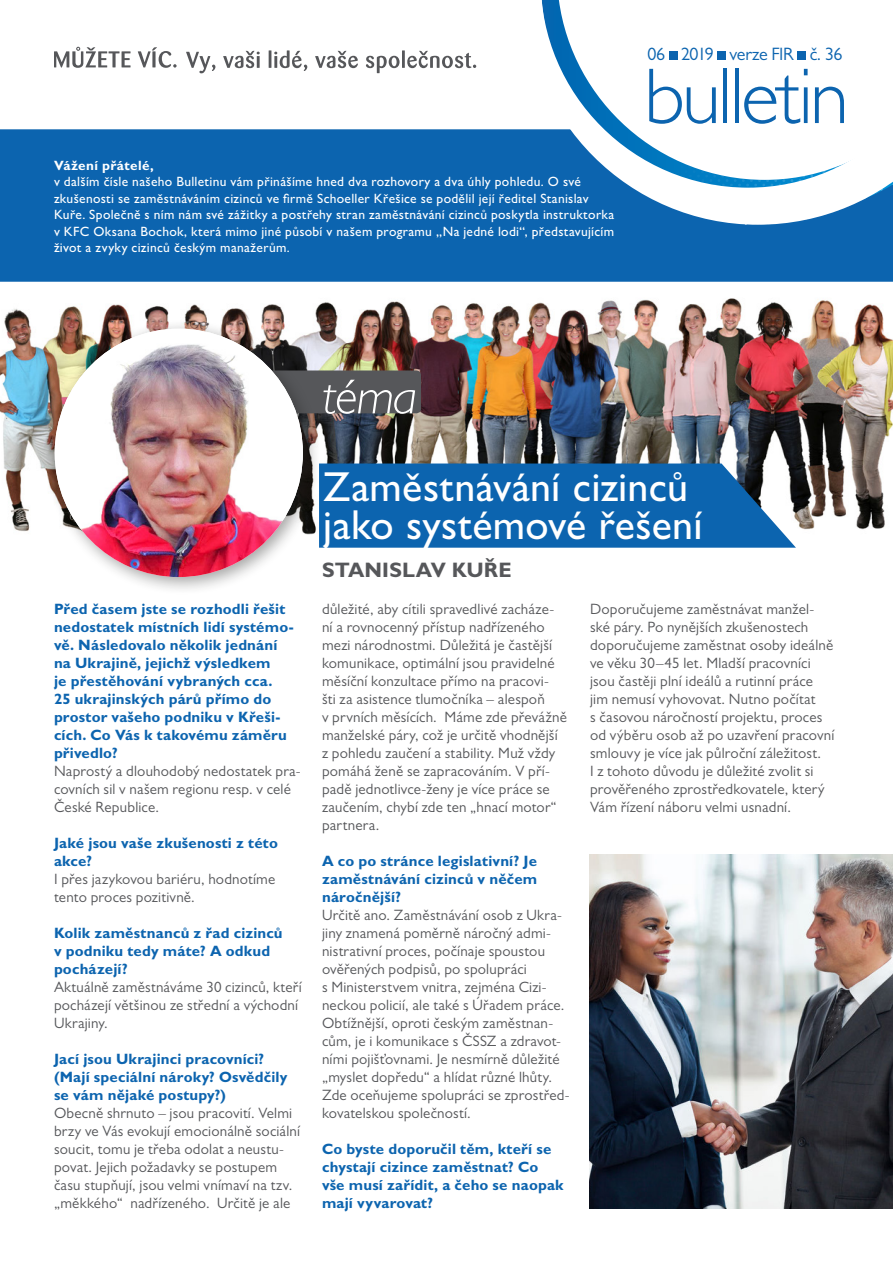
<style>
.page{position:relative;width:893px;height:1263px;background:#fff}
.page>*{position:absolute;margin:0;border:0;box-sizing:border-box;transform-origin:0 0}
.t1{font:300 79.5px "Gill Sans MT Pro";letter-spacing:-.035em;color:#0c64af}
.t2{font:italic 300 51px "Gill Sans MT Pro";color:#fff}
.t3{font:500 42px/37.5px "Gill Sans MT Pro";letter-spacing:.005em;color:#fff}
.t4{font:700 21px "Gill Sans MT Pro";letter-spacing:.01em;color:#56575a}
.t5{font:18px "Gill Sans MT Pro";letter-spacing:-.025em;color:#0c64af}
.t6{font:15px/18px "Gill Sans MT Pro";letter-spacing:.015em;color:#56575a}
.t7{font:700 15px/18px "Gill Sans MT Pro";letter-spacing:.01em;color:#0c64af}
.t8{font:500 13.5px/16.5px "Gill Sans MT Pro";letter-spacing:.02em;color:#fff}
.t9{font:700 13.5px "Gill Sans MT Pro";letter-spacing:.025em;color:#fff}
</style>
<div class="page">
<div style="left:0;top:129px;width:893px;height:153px;background:#0c64af"></div>
<img style="left:0;top:298px;width:893px;height:234px">
<svg style="left:407px;top:51px;width:69px;height:17px"></svg>
<hr style="left:402px;top:50px;width:3px;height:18px;background:#56575a">
<svg style="left:366px;top:56px;width:34px;height:17px"></svg>
<svg style="left:315px;top:51px;width:43px;height:17px"></svg>
<svg style="left:269px;top:50px;width:38px;height:21px"></svg>
<svg style="left:223px;top:51px;width:37px;height:17px"></svg>
<svg style="left:186px;top:52px;width:29px;height:21px"></svg>
<svg style="left:138px;top:47px;width:39px;height:21px"></svg>
<svg style="left:54px;top:47px;width:77px;height:21px"></svg>
<svg style="left:525px;top:129px;width:13px;height:96px"></svg>
<svg style="left:538px;top:0;width:173px;height:225px"></svg>
<svg style="left:711px;top:51px;width:165px;height:174px"></svg>
<svg style="left:876px;top:129px;width:17px;height:96px"></svg>
<div style="left:168px;top:370px;width:253px;height:43px;background:#56575a;border-radius:5px"></div>
<div style="left:45px;top:319px;width:276px;height:277px;background:#1d1d1b;opacity:.4"></div>
<img style="left:55px;top:329px;width:248px;height:248px;border-radius:124px">
<svg style="left:319px;top:463px;width:477px;height:85px;background:#1a6aaf"></svg>
<img style="left:589px;top:855px;width:304px;height:354px">
<p class="t5" style="left:647px;top:43px;width:196px">06 2019 verze FIR č. 36</p>
<p class="t9" style="left:54px;top:157px;width:101px">Vážení přátelé,</p>
<p class="t8" style="left:54px;top:173px;width:562px">v dalším čísle našeho Bulletinu vám přinášíme hned dva rozhovory a dva úhly pohledu. O své zkušenosti se zaměstnáváním cizinců ve firmě Schoeller Křešice se podělil její ředitel Stanislav Kuře. Společně s ním nám své zážitky a postřehy stran zaměstnávání cizinců poskytla instruktorka v KFC Oksana Bochok, která mimo jiné působí v našem programu „Na jedné lodi“, představujícím život a zvyky cizinců českým manažerům.</p>
<h1 class="t1" style="left:644px;top:49px;width:206px">bulletin</h1>
<h2 class="t2" style="left:322px;top:366px;width:96px">téma</h2>
<h3 class="t3" style="left:323px;top:468px;width:381px">Zaměstnávání cizinců jako systémové řešení</h3>
<p class="t7" style="left:54px;top:600px;width:241px">Před časem jste se rozhodli řešit nedostatek místních lidí systémo&shy;vě. Následovalo několik jednání na Ukrajině, jejichž výsledkem<br>je přestěhování vybraných cca.<br>25 ukrajinských párů přímo do prostor vašeho podniku v Křeši&shy;cích. Co Vás k takovému záměru přivedlo?</p>
<p class="t6" style="left:54px;top:762px;width:248px">Naprostý a dlouhodobý nedostatek pra&shy;covních sil v našem regionu resp. v celé<br>České Republice.</p>
<p class="t7" style="left:54px;top:834px;width:226px">Jaké jsou vaše zkušenosti z této akce?</p>
<p class="t6" style="left:54px;top:870px;width:223px">I přes jazykovou bariéru, hodnotíme tento proces pozitivně.</p>
<p class="t7" style="left:54px;top:924px;width:230px">Kolik zaměstnanců z řad cizinců v podniku tedy máte? A odkud pocházejí?</p>
<p class="t6" style="left:54px;top:978px;width:249px">Aktuálně zaměstnáváme 30 cizinců, kteří pocházejí většinou ze střední a východní<br>Ukrajiny.</p>
<p class="t7" style="left:54px;top:1050px;width:235px">Jací jsou Ukrajinci pracovníci? (Mají speciální nároky? Osvědčily se vám nějaké postupy?)</p>
<p class="t6" style="left:54px;top:1104px;width:248px">Obecně shrnuto – jsou pracovití. Velmi brzy ve Vás evokují emocionálně sociální soucit, tomu je třeba odolat a neustu&shy;povat. Jejich požadavky se postupem času stupňují, jsou velmi vnímaví na tzv. „měkkého“ nadřízeného. Určitě je ale</p>
<h3 class="t4" style="left:322px;top:557px;width:191px">STANISLAV KUŘE</h3>
<p class="t6" style="left:322px;top:600px;width:246px">důležité, aby cítili spravedlivé zacháze&shy;ní a rovnocenný přístup nadřízeného mezi národnostmi. Důležitá je častější komunikace, optimální jsou pravidelné měsíční konzultace přímo na pracovi-<br>šti za asistence tlumočníka – alespoň<br>v prvních měsících. Máme zde převážně manželské páry, což je určitě vhodnější z pohledu zaučení a stability. Muž vždy pomáhá ženě se zapracováním. V pří&shy;padě jednotlivce-ženy je více práce se zaučením, chybí zde ten „hnací motor“ partnera.</p>
<p class="t7" style="left:322px;top:852px;width:217px;text-align:justify">A co po stránce legislativní? Je zaměstnávání cizinců v něčem náročnější?</p>
<p class="t6" style="left:322px;top:906px;width:249px">Určitě ano. Zaměstnávání osob z Ukra&shy;jiny znamená poměrně náročný admi&shy;nistrativní proces, počínaje spoustou ověřených podpisů, po spolupráci<br>s Ministerstvem vnitra, zejména Cizi&shy;neckou policií, ale také s Úřadem práce.<br>Obtížnější, oproti českým zaměstnan&shy;cům, je i komunikace s ČSSZ a zdravot&shy;ními pojišťovnami. Je nesmírně důležité „myslet dopředu“ a hlídat různé lhůty.<br>Zde oceňujeme spolupráci se zprostřed&shy;kovatelskou společností.</p>
<p class="t7" style="left:322px;top:1140px;width:243px">Co byste doporučil těm, kteří se chystají cizince zaměstnat? Co vše musí zařídit, a čeho se naopak mají vyvarovat?</p>
<p class="t6" style="left:590px;top:600px;width:246px">Doporučujeme zaměstnávat manžel&shy;ské páry. Po nynějších zkušenostech doporučujeme zaměstnat osoby ideálně ve věku 30–45 let. Mladší pracovníci jsou častěji plní ideálů a rutinní práce jim nemusí vyhovovat. Nutno počítat<br>s časovou náročností projektu, proces od výběru osob až po uzavření pracovní smlouvy je více jak půlroční záležitost.<br>I z tohoto důvodu je důležité zvolit si prověřeného zprostředkovatele, který Vám řízení náboru velmi usnadní.</p>
</div>
